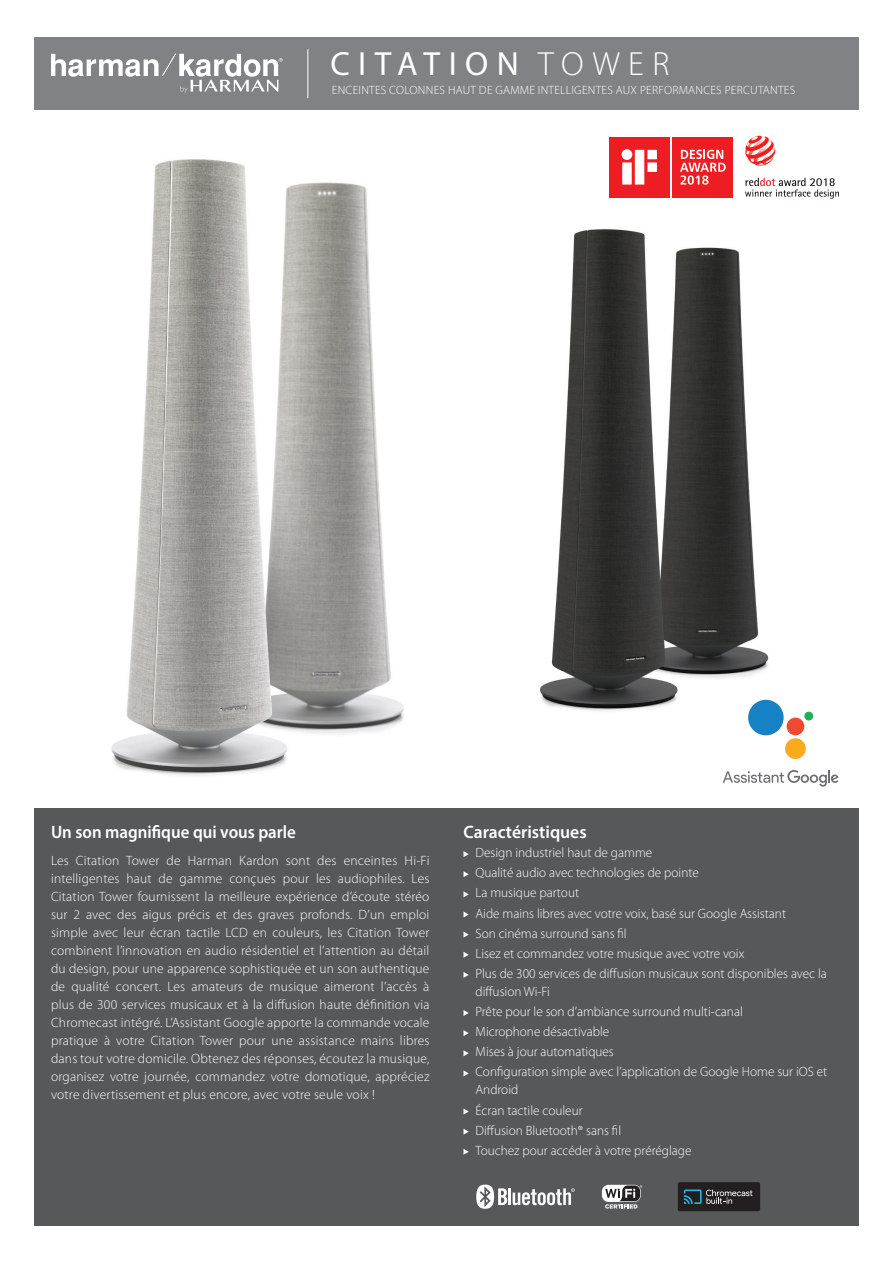
<style>
.page{position:relative;width:893px;height:1263px;background:#fff}
.page>*{position:absolute;margin:0;border:0;box-sizing:border-box;transform-origin:0 0}
.t1{font:33.6px "Myriad Pro";letter-spacing:.25em;color:#fff}
.t2{font:600 18px "Myriad Pro";color:#fff;scale:.94 1}
.t3{font:600 18px "Myriad Pro";color:#fff}
.t4{font:300 13.5px/18px "Myriad Pro";color:#fff}
.t5{font:300 12px "Myriad Pro";letter-spacing:.02em;color:#fff}
.s1{font-weight:300}
</style>
<div class="page">
<img style="left:111px;top:159px;width:293px;height:617px">
<img style="left:539px;top:229px;width:275px;height:500px">
<div style="left:34px;top:37px;width:825px;height:72px;background:#808285"></div>
<hr style="left:307px;top:49px;width:1px;height:49px;background:#fff">
<svg style="left:51px;top:54px;width:232px;height:39px"></svg>
<div style="left:34px;top:808px;width:825px;height:418px;background:#57585a"></div>
<svg style="left:463px;top:851px;width:6px;height:6px"></svg>
<svg style="left:463px;top:871px;width:6px;height:6px"></svg>
<svg style="left:463px;top:891px;width:6px;height:6px"></svg>
<svg style="left:463px;top:911px;width:6px;height:6px"></svg>
<svg style="left:463px;top:931px;width:6px;height:7px"></svg>
<svg style="left:463px;top:952px;width:6px;height:6px"></svg>
<svg style="left:463px;top:972px;width:6px;height:6px"></svg>
<svg style="left:463px;top:1010px;width:6px;height:6px"></svg>
<svg style="left:463px;top:1030px;width:6px;height:6px"></svg>
<svg style="left:463px;top:1050px;width:6px;height:6px"></svg>
<svg style="left:463px;top:1070px;width:6px;height:6px"></svg>
<svg style="left:463px;top:1108px;width:6px;height:6px"></svg>
<svg style="left:463px;top:1128px;width:6px;height:7px"></svg>
<svg style="left:463px;top:1149px;width:6px;height:6px"></svg>
<svg style="left:476px;top:1184px;width:31px;height:25px"></svg>
<hr style="left:508px;top:1188px;width:3px;height:17px;background:#fff">
<svg style="left:513px;top:1188px;width:62px;height:17px"></svg>
<div style="left:602px;top:1185px;width:39px;height:17px;background:#fff;border-radius:7px"></div>
<svg style="left:605px;top:1185px;width:37px;height:23px"></svg>
<div style="left:678px;top:1182px;width:82px;height:29px;background:#231f20;border-radius:2px"></div>
<svg style="left:684px;top:1189px;width:69px;height:15px"></svg>
<svg style="left:606px;top:134px;width:130px;height:66px"></svg>
<div style="left:610px;top:137px;width:60px;height:60px;background:#ee1d23"></div>
<svg style="left:622px;top:149px;width:35px;height:36px"></svg>
<div style="left:673px;top:137px;width:60px;height:60px;background:#ee1d23"></div>
<svg style="left:680px;top:150px;width:46px;height:35px"></svg>
<svg style="left:745px;top:178px;width:94px;height:21px"></svg>
<svg style="left:745px;top:136px;width:30px;height:30px"></svg>
<svg style="left:723px;top:770px;width:115px;height:17px"></svg>
<div style="left:804px;top:712px;width:9px;height:8px;background:#21ae56;border-radius:50%"></div>
<div style="left:787px;top:717px;width:17px;height:18px;background:#ef492f;border-radius:50%"></div>
<div style="left:785px;top:738px;width:21px;height:21px;background:#faab1b;border-radius:50%"></div>
<div style="left:748px;top:700px;width:36px;height:35px;background:#1681c4;border-radius:50%"></div>
<h1 class="t1" style="left:330px;top:43px;width:340px">CITATION <span class="s1">TOWER</span></h1>
<p class="t5" style="left:332px;top:83px;width:465px">ENCEINTES COLONNES HAUT DE GAMME INTELLIGENTES AUX PERFORMANCES PERCUTANTES</p>
<h2 class="t2" style="left:51px;top:821px;width:262px">Un son magnifique qui vous parle</h2>
<p class="t4" style="left:51px;top:852px;width:380px;text-align:justify">Les Citation Tower de Harman Kardon sont des enceintes Hi-Fi intelligentes haut de gamme conçues pour les audiophiles. Les Citation Tower fournissent la meilleure expérience d’écoute stéréo sur 2 avec des aigus précis et des graves profonds. D’un emploi simple avec leur écran tactile LCD en couleurs, les Citation Tower combinent l’innovation en audio résidentiel et l’attention au détail du design, pour une apparence sophistiquée et un son authentique de qualité concert. Les amateurs de musique aimeront l’accès à plus de 300 services musicaux et à la diffusion haute définition via Chromecast intégré. L’Assistant Google apporte la commande vocale pratique à votre Citation Tower pour une assistance mains libres dans tout votre domicile. Obtenez des réponses, écoutez la musique, organisez votre journée, commandez votre domotique, appréciez votre divertissement et plus encore, avec votre seule voix !</p>
<h2 class="t3" style="left:463px;top:821px;width:125px">Caractéristiques</h2>
<p class="t4" style="left:475px;top:843px;width:353px;line-height:20.1px">Design industriel haut de gamme<br>Qualité audio avec technologies de pointe<br>La musique partout<br>Aide mains libres avec votre voix, basé sur Google Assistant<br>Son cinéma surround sans fil<br>Lisez et commandez votre musique avec votre voix<br>Plus de 300 services de diffusion musicaux sont disponibles avec la</p>
<p class="t4" style="left:475px;top:981px;width:353px;line-height:20.1px">diffusion Wi-Fi<br>Prête pour le son d’ambiance surround multi-canal<br>Microphone désactivable<br>Mises à jour automatiques<br>Configuration simple avec l’application de Google Home sur iOS et</p>
<p class="t4" style="left:475px;top:1080px;width:218px;line-height:20.1px">Android<br>Écran tactile couleur<br>Diffusion Bluetooth® sans fil<br>Touchez pour accéder à votre préréglage</p>
</div>
